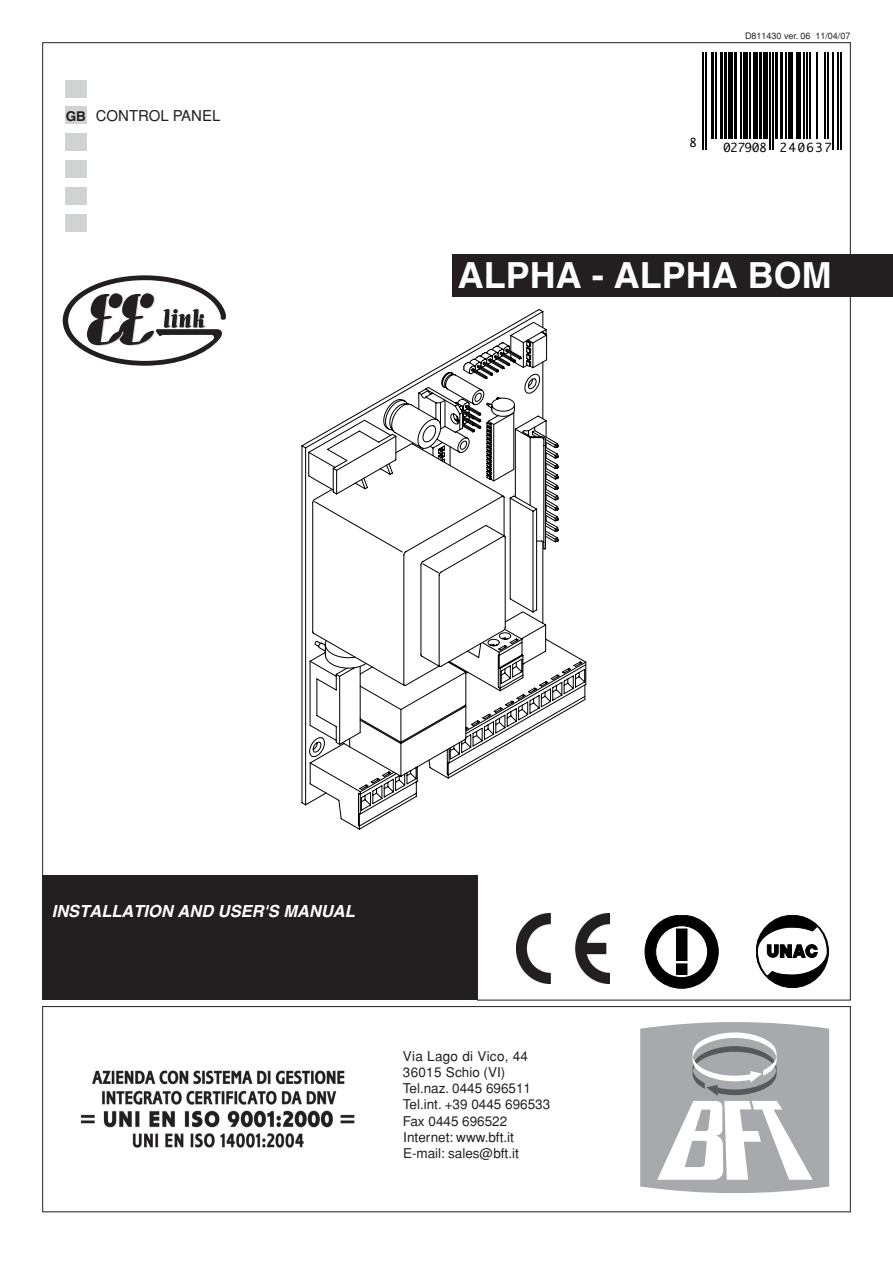
<style>
.page{position:relative;width:893px;height:1263px;background:#fff}
.page>*{position:absolute;margin:0;border:0;box-sizing:border-box;transform-origin:0 0}
.t1{font:700 36px "Helvetica";color:#fff}
.t2{font:italic 700 16.65px "Helvetica";color:#fff}
.t3{font:15px "Helvetica";color:#231f20}
.t4{font:13.5px/16.2px "Helvetica";color:#231f20}
.t5{font:12px "Monaco";letter-spacing:.07em;color:#000}
.t6{font:9px "Helvetica";color:#231f20}
.s1{font-weight:700;font-size:13.5px}
</style>
<div class="page">
<div style="left:43px;top:875px;width:434px;height:125px;background:#231f20"></div>
<div style="left:65px;top:80px;width:21px;height:17px;background:#d1d2d4"></div>
<div style="left:65px;top:106px;width:21px;height:17px;background:#d1d2d4"></div>
<div style="left:65px;top:134px;width:21px;height:17px;background:#d1d2d4"></div>
<div style="left:65px;top:160px;width:21px;height:17px;background:#d1d2d4"></div>
<div style="left:65px;top:187px;width:21px;height:17px;background:#d1d2d4"></div>
<div style="left:65px;top:214px;width:21px;height:17px;background:#d1d2d4"></div>
<svg style="left:644px;top:915px;width:75px;height:74px"></svg>
<div style="left:676px;top:929px;width:11px;height:31px;background:#000"></div>
<div style="left:676px;top:964px;width:11px;height:10px;background:#000"></div>
<div style="left:756px;top:915px;width:72px;height:72px;background:#000;border-radius:50%"></div>
<div style="left:756px;top:915px;width:73px;height:73px;border:1px solid #000;border-radius:50%"></div>
<svg style="left:757px;top:926px;width:70px;height:50px"></svg>
<svg style="left:301px;top:309px;width:243px;height:497px"></svg>
<svg style="left:308px;top:321px;width:240px;height:438px"></svg>
<svg style="left:515px;top:430px;width:44px;height:181px"></svg>
<svg style="left:309px;top:611px;width:278px;height:219px"></svg>
<svg style="left:309px;top:387px;width:206px;height:358px"></svg>
<svg style="left:422px;top:422px;width:73px;height:60px"></svg>
<svg style="left:63px;top:275px;width:163px;height:91px"></svg>
<div style="left:452px;top:255px;width:441px;height:42px;background:#231f20"></div>
<hr style="left:702px;top:53px;width:1px;height:97px;background:#000">
<hr style="left:705px;top:53px;width:1px;height:97px;background:#000">
<hr style="left:711px;top:53px;width:3px;height:86px;background:#000">
<hr style="left:715px;top:53px;width:2px;height:86px;background:#000">
<hr style="left:719px;top:53px;width:3px;height:86px;background:#000">
<hr style="left:724px;top:53px;width:3px;height:86px;background:#000">
<div style="left:728px;top:53px;width:5px;height:86px;background:#000"></div>
<hr style="left:734px;top:53px;width:3px;height:86px;background:#000">
<hr style="left:740px;top:53px;width:2px;height:86px;background:#000">
<hr style="left:743px;top:53px;width:4px;height:86px;background:#000">
<hr style="left:749px;top:53px;width:1px;height:86px;background:#000">
<div style="left:753px;top:53px;width:5px;height:86px;background:#000"></div>
<hr style="left:759px;top:53px;width:3px;height:86px;background:#000">
<hr style="left:764px;top:53px;width:4px;height:86px;background:#000">
<hr style="left:769px;top:53px;width:2px;height:97px;background:#000">
<hr style="left:772px;top:53px;width:2px;height:97px;background:#000">
<hr style="left:775px;top:53px;width:3px;height:86px;background:#000">
<hr style="left:780px;top:53px;width:3px;height:86px;background:#000">
<hr style="left:786px;top:53px;width:1px;height:86px;background:#000">
<hr style="left:789px;top:53px;width:4px;height:86px;background:#000">
<hr style="left:796px;top:53px;width:4px;height:86px;background:#000">
<hr style="left:803px;top:53px;width:2px;height:86px;background:#000">
<hr style="left:806px;top:53px;width:2px;height:86px;background:#000">
<hr style="left:809px;top:53px;width:2px;height:86px;background:#000">
<hr style="left:816px;top:53px;width:2px;height:86px;background:#000">
<hr style="left:824px;top:53px;width:1px;height:86px;background:#000">
<hr style="left:827px;top:53px;width:1px;height:86px;background:#000">
<hr style="left:833px;top:53px;width:1px;height:97px;background:#000">
<hr style="left:837px;top:53px;width:1px;height:97px;background:#000">
<hr style="left:840px;top:53px;width:1px;height:97px;background:#000">
<img style="left:516px;top:913px;width:94px;height:70px">
<div style="left:43px;top:1006px;width:807px;height:206px;border:1px solid #231f20"></div>
<svg style="left:640px;top:1022px;width:189px;height:171px"></svg>
<img style="left:80px;top:1070px;width:275px;height:78px">
<p class="t3" style="left:66px;top:107px;width:156px"><span class="s1">GB</span> CONTROL PANEL</p>
<p class="t6" style="left:745px;top:30px;width:107px">D811430 ver. 06 11/04/07</p>
<p class="t5" style="left:689px;top:136px;width:9px">8</p>
<p class="t5" style="left:723px;top:140px;width:110px">027908 240637</p>
<h1 class="t1" style="left:458px;top:253px;width:375px">ALPHA - ALPHA BOM</h1>
<p class="t2" style="left:52px;top:901px;width:309px">INSTALLATION AND USER'S MANUAL</p>
<p class="t4" style="left:403px;top:1048px;width:149px">Via Lago di Vico, 44<br>36015 Schio (VI)<br>Tel.naz. 0445 696511<br>Tel.int. +39 0445 696533<br>Fax 0445 696522<br>Internet: www.bft.it<br>E-mail: sales@bft.it</p>
</div>
